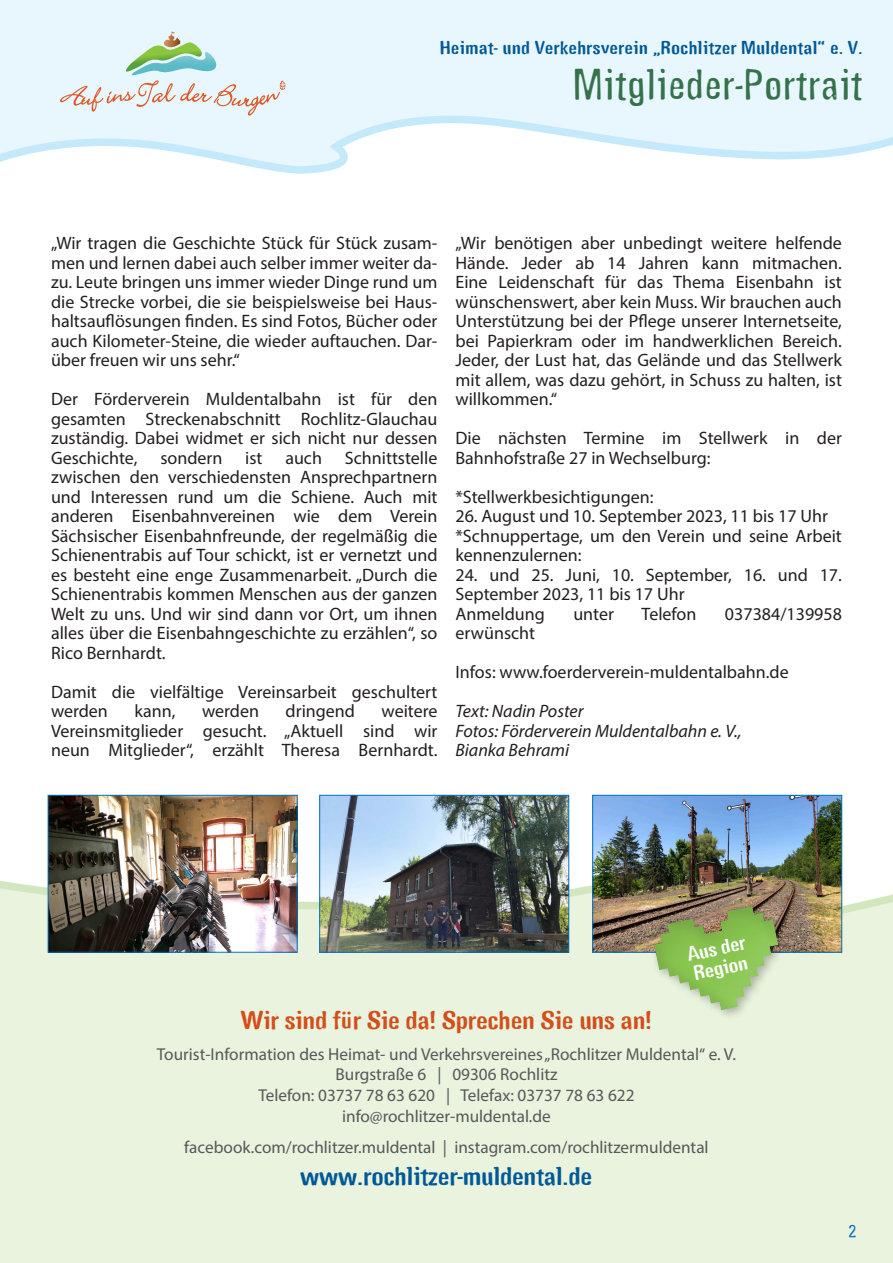
<style>
.page{position:relative;width:893px;height:1263px;background:#fff}
.page>*{position:absolute;margin:0;border:0;box-sizing:border-box;transform-origin:0 0}
.t1{font:45px "Gagamond";letter-spacing:.02em;color:#35724c}
.t2{font:700 27.15px "Gagamond";color:#d24e1b}
.t3{font:700 27.15px "Gagamond";color:#005996}
.t4{font:700 21.3px/20.2px "Gagamond";color:#fff}
.t5{font:700 19.5px "Gagamond";letter-spacing:.02em;color:#005996}
.Absatzformat_2{font:18px/19.5px "Myriad Pro";color:#231f20;text-align:justify}
.Absatzformat_2-2{font:italic 18px/19.5px "Myriad Pro";color:#231f20}
.t6{font:18px "Gagamond";color:#0072bc}
.t7{font:17.25px/20.7px "Myriad Pro";color:#57585a;text-align:center}
</style>
<div class="page">
<div style="left:0;top:865px;width:893px;height:398px;background:#e9f3de"></div>
<svg style="left:0;top:0;width:893px;height:174px"></svg>
<svg style="left:60px;top:31px;width:225px;height:85px;background:#dce8e7"></svg>
<img style="left:50px;top:797px;width:245px;height:153px">
<div style="left:48px;top:795px;width:249px;height:157px;border:1px solid #0072bc"></div>
<img style="left:321px;top:797px;width:246px;height:153px">
<div style="left:319px;top:795px;width:250px;height:157px;border:1px solid #0072bc"></div>
<img style="left:594px;top:797px;width:246px;height:153px">
<div style="left:592px;top:795px;width:250px;height:157px;border:1px solid #0072bc"></div>
<svg style="left:647px;top:899px;width:144px;height:123px;background:#a7be83"></svg>
<p class="t5" style="left:440px;top:34px;width:424px">Heimat- und Verkehrsverein „Rochlitzer Muldental“ e. V.</p>
<h1 class="t1" style="left:573px;top:61px;width:291px">Mitglieder-Portrait</h1>
<p class="Absatzformat_2" style="left:51px;top:233px;width:388px">„Wir tragen die Geschichte Stück für Stück zusam&shy;men und lernen dabei auch selber immer weiter da&shy;zu. Leute bringen uns immer wieder Dinge rund um die Strecke vorbei, die sie beispielsweise bei Haus&shy;haltsauflösungen finden. Es sind Fotos, Bücher oder auch Kilometer-Steine, die wieder auftauchen. Dar&shy;über freuen wir uns sehr.“</p>
<p class="Absatzformat_2" style="left:51px;top:389px;width:388px">Der Förderverein Muldentalbahn ist für den gesamten Streckenabschnitt Rochlitz-Glauchau zuständig. Dabei widmet er sich nicht nur dessen Geschichte,</p>
<p class="Absatzformat_2" style="left:51px;top:447px;width:388px;text-indent:294px">Schnittstelle zwischen den verschiedensten Ansprechpartnern und Interessen rund um die Schiene. Auch mit anderen Eisenbahnvereinen wie dem Verein Sächsischer Eisenbahnfreunde, der regelmäßig die Schienentrabis auf Tour schickt, ist er vernetzt und es besteht eine enge Zusammenarbeit. „Durch die Schienentrabis kommen Menschen aus der ganzen Welt zu uns. Und wir sind dann vor Ort, um ihnen alles über die Eisenbahngeschichte zu erzählen“, so Rico Bernhardt.</p>
<p class="Absatzformat_2" style="left:51px;top:681px;width:388px">Damit die vielfältige Vereinsarbeit geschultert werden</p>
<p class="Absatzformat_2" style="left:160px;top:447px;width:64px">sondern</p>
<p class="Absatzformat_2" style="left:245px;top:447px;width:19px">ist</p>
<p class="Absatzformat_2" style="left:285px;top:447px;width:38px">auch</p>
<p class="Absatzformat_2" style="left:134px;top:701px;width:43px">kann,</p>
<p class="Absatzformat_2" style="left:202px;top:701px;width:58px">werden</p>
<p class="Absatzformat_2" style="left:286px;top:701px;width:71px">dringend</p>
<p class="Absatzformat_2" style="left:51px;top:701px;width:388px;text-indent:331px">weitere Vereinsmitglieder gesucht. „Aktuell sind wir neun Mitglieder“, erzählt Theresa Bernhardt.</p>
<p class="Absatzformat_2" style="left:455px;top:233px;width:388px">„Wir benötigen aber unbedingt weitere helfende Hände. Jeder ab 14 Jahren kann mitmachen.<br>Eine Leidenschaft für das Thema Eisenbahn ist wünschenswert, aber kein Muss. Wir brauchen auch Unterstützung bei der Pflege unserer Internetseite, bei Papierkram oder im handwerklichen Bereich.<br>Jeder, der Lust hat, das Gelände und das Stellwerk mit allem, was dazu gehört, in Schuss zu halten, ist willkommen.“</p>
<p class="Absatzformat_2" style="left:455px;top:428px;width:388px">Die nächsten Termine im Stellwerk in der<br>Bahnhofstraße 27 in Wechselburg:</p>
<p class="Absatzformat_2" style="left:455px;top:486px;width:199px">*Stellwerkbesichtigungen:</p>
<p class="Absatzformat_2" style="left:455px;top:506px;width:374px">26. August und 10. September 2023, 11 bis 17 Uhr</p>
<p class="Absatzformat_2" style="left:455px;top:525px;width:388px">*Schnuppertage, um den Verein und seine Arbeit kennenzulernen:</p>
<p class="Absatzformat_2" style="left:455px;top:564px;width:388px">24. und 25. Juni, 10. September, 16. und 17.<br>September 2023, 11 bis 17 Uhr</p>
<p class="Absatzformat_2" style="left:455px;top:603px;width:91px">Anmeldung</p>
<p class="Absatzformat_2" style="left:573px;top:603px;width:42px">unter</p>
<p class="Absatzformat_2" style="left:642px;top:603px;width:56px">Telefon</p>
<p class="Absatzformat_2" style="left:725px;top:603px;width:118px">037384/139958</p>
<p class="Absatzformat_2" style="left:455px;top:623px;width:81px">erwünscht</p>
<p class="Absatzformat_2" style="left:455px;top:662px;width:335px">Infos: www.foerderverein-muldentalbahn.de</p>
<p class="Absatzformat_2-2" style="left:455px;top:701px;width:288px">Text: Nadin Poster<br>Fotos: Förderverein Muldentalbahn e. V.,<br>Bianka Behrami</p>
<p class="t4" style="left:685px;top:943px;width:60px;rotate:-12deg">Aus der<br>Region</p>
<p class="t2" style="left:241px;top:1001px;width:412px">Wir sind für Sie da! Sprechen Sie uns an!</p>
<p class="t7" style="left:157px;top:1043px;width:581px">Tourist-Information des Heimat- und Verkehrsvereines „Rochlitzer Muldental“ e. V.<br>Burgstraße 6 | 09306 Rochlitz<br>Telefon: 03737 78 63 620 | Telefax: 03737 78 63 622</p>
<p class="t7" style="left:342px;top:1105px;width:210px">info@rochlitzer-muldental.de</p>
<p class="t7" style="left:184px;top:1136px;width:526px">facebook.com/rochlitzer.muldental | instagram.com/rochlitzermuldental</p>
<p class="t3" style="left:301px;top:1157px;width:293px">www.rochlitzer-muldental.de</p>
<p class="t6" style="left:849px;top:1222px;width:10px">2</p>
</div>
